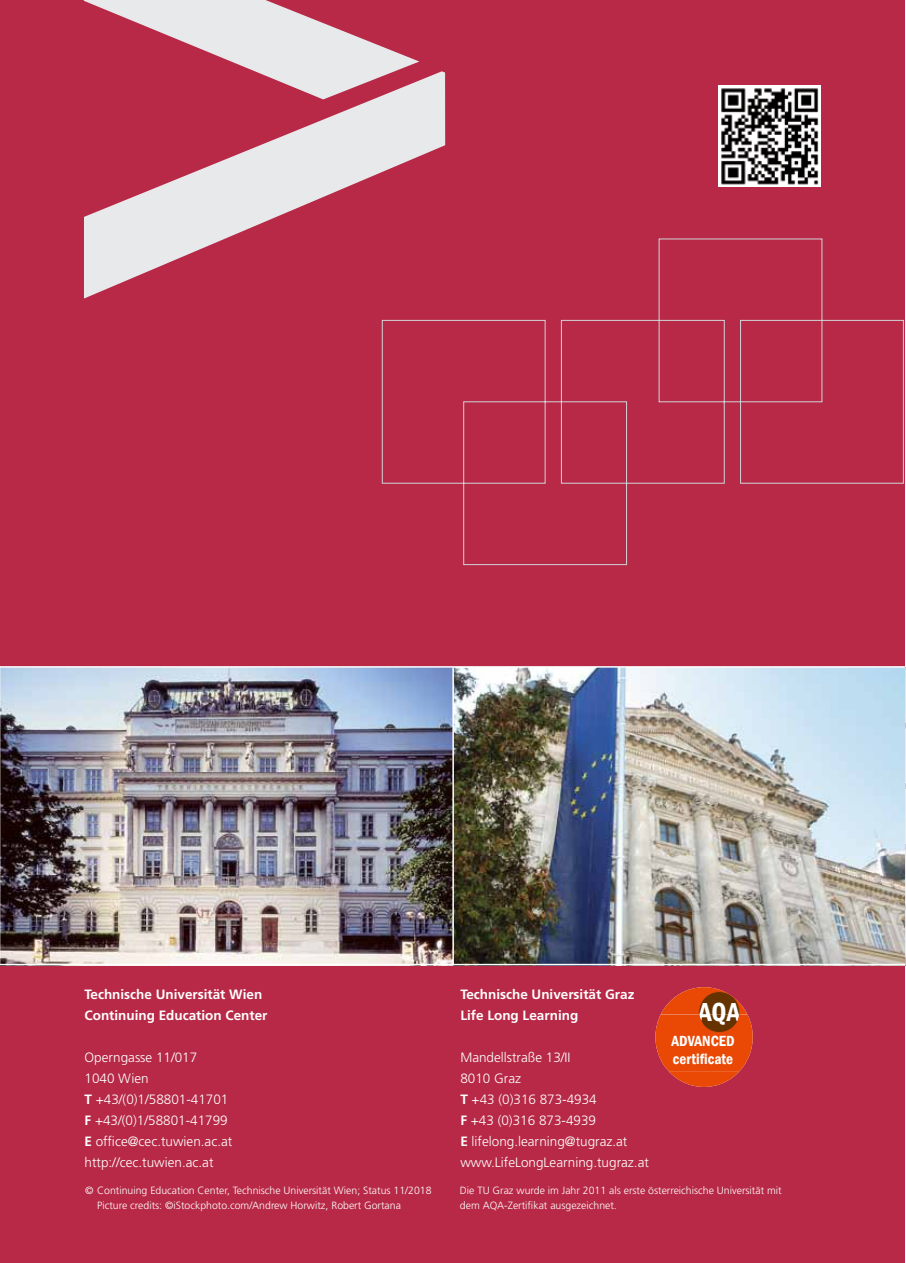
<style>
.page{position:relative;width:906px;height:1263px;background:#fff}
.page>*{position:absolute;margin:0;border:0;box-sizing:border-box;transform-origin:0 0}
.t1{font:600 condensed 26.85px "Franklin Gothic";color:#fff}
.t2{font:600 condensed 15.15px/18.1px "Franklin Gothic";color:#fff}
.t3{font:300 13.5px/21px "Frutiger LT Std";color:#fff}
.t4{font:700 13.5px/21px "Frutiger LT Std";color:#fff}
.t5{font:300 10.5px/15px "Frutiger LT Std";color:#fff}
.s1{font-weight:700}
</style>
<div class="page">
<div style="left:0;top:0;width:905px;height:1263px;background:#b72946"></div>
<img style="left:1px;top:668px;width:904px;height:296px">
<svg style="left:83px;top:0;width:363px;height:299px"></svg>
<svg style="left:381px;top:238px;width:523px;height:328px"></svg>
<hr style="left:0;top:668px;width:1px;height:297px;background:#fff">
<hr style="left:0;top:666px;width:905px;height:2px;background:#fff">
<hr style="left:0;top:964px;width:905px;height:1px;background:#fff">
<hr style="left:452px;top:668px;width:2px;height:297px;background:#fff">
<svg style="left:905px;top:668px;width:1px;height:297px"></svg>
<svg style="left:655px;top:987px;width:98px;height:100px"></svg>
<img style="left:718px;top:85px;width:102px;height:102px">
<p class="t4" style="left:84px;top:984px;width:185px">Technische Universität Wien<br>Continuing Education Center</p>
<p class="t3" style="left:84px;top:1047px;width:149px">Operngasse 11/017<br>1040 Wien<br><span class="s1">T</span> +43/(0)1/58801-41701<br><span class="s1">F</span> +43/(0)1/58801-41799<br><span class="s1">E</span> office@cec.tuwien.ac.at http://cec.tuwien.ac.at</p>
<p class="t5" style="left:97px;top:1183px;width:336px;text-indent:-12px">© Continuing Education Center, Technische Universität Wien; Status 11/2018<br>Picture credits: ©iStockphoto.com/Andrew Horwitz, Robert Gortana</p>
<p class="t4" style="left:460px;top:984px;width:176px">Technische Universität Graz<br>Life Long Learning</p>
<p class="t3" style="left:460px;top:1047px;width:190px">Mandellstraße 13/II<br>8010 Graz<br><span class="s1">T</span> +43 (0)316 873-4934<br><span class="s1">F</span> +43 (0)316 873-4939<br><span class="s1">E</span> lifelong.learning@tugraz.at www.LifeLongLearning.tugraz.at</p>
<h1 class="t1" style="left:698px;top:994px;width:44px">AQA</h1>
<p class="t2" style="left:671px;top:1032px;width:65px">ADVANCED certificate</p>
<p class="t5" style="left:460px;top:1183px;width:323px">Die TU Graz wurde im Jahr 2011 als erste österreichische Universität mit dem AQA-Zertifikat ausgezeichnet.</p>
</div>
